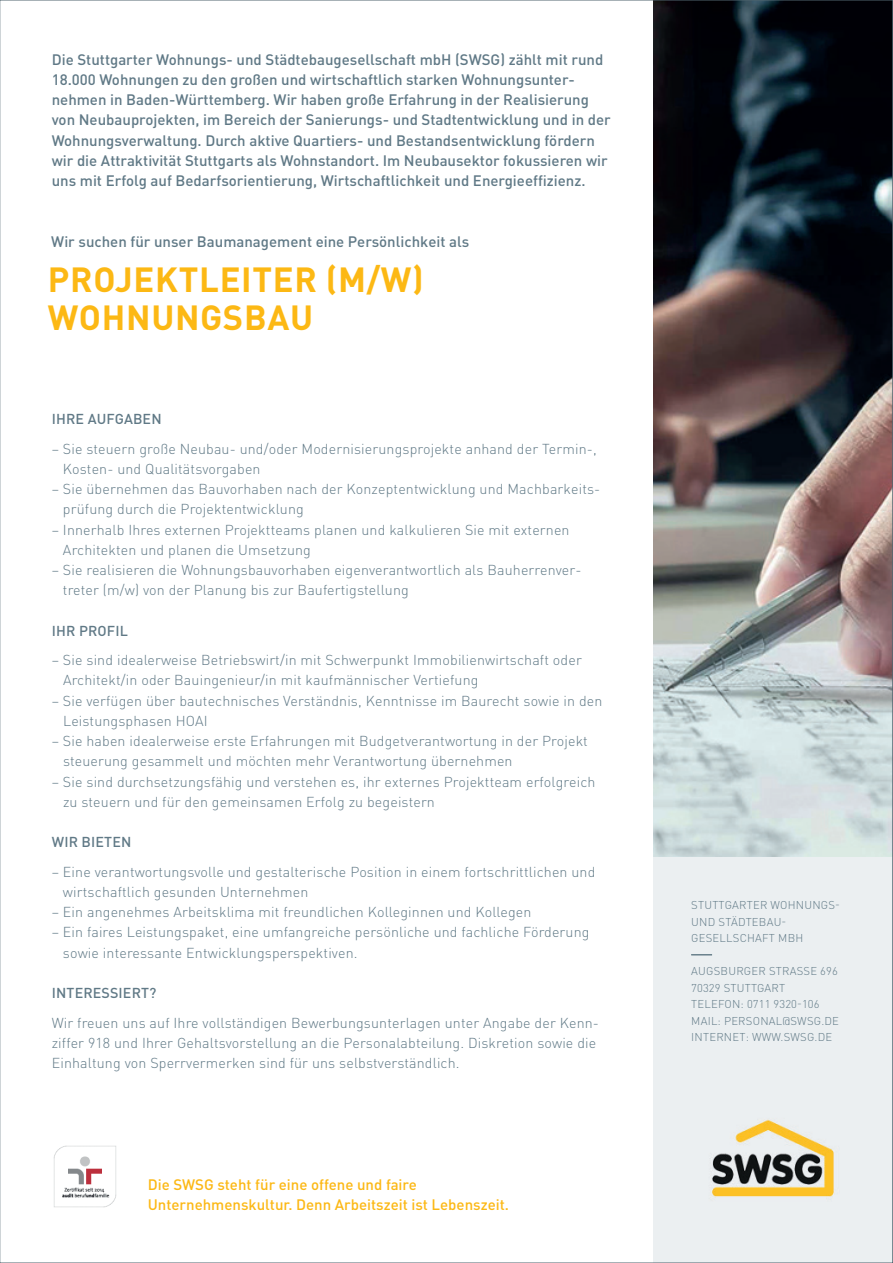
<style>
.page{position:relative;width:893px;height:1263px;background:#fff}
.page>*{position:absolute;margin:0;border:0;box-sizing:border-box;transform-origin:0 0}
.t1{font:700 34.5px/37.5px "DIN Pro";letter-spacing:.02em;color:#fcb814}
.t2{font:500 15px/20.2px "DIN Pro";color:#607986}
.t3{font:500 15px/19.5px "DIN Pro";color:#fcb814}
.t4{font:300 14.25px/20.2px "DIN Pro";letter-spacing:.01em;color:#607986}
.t5{font:500 14.25px "DIN Pro";letter-spacing:.01em;color:#607986}
.t6{font:300 11.25px/16.5px "DIN Pro";letter-spacing:.02em;color:#607986}
</style>
<div class="page">
<img style="left:53px;top:1145px;width:64px;height:63px">
<img style="left:654px;top:2px;width:237px;height:855px">
<div style="left:654px;top:857px;width:239px;height:406px;background:#ebeff1"></div>
<img style="left:712px;top:1119px;width:122px;height:78px">
<svg style="left:691px;top:954px;width:21px;height:1px"></svg>
<p class="t2" style="left:52px;top:48px;width:560px">Die Stuttgarter Wohnungs- und Städtebaugesellschaft mbH (SWSG) zählt mit rund 18.000 Wohnungen zu den großen und wirtschaftlich starken Wohnungsunter&shy;nehmen in Baden-Württemberg. Wir haben große Erfahrung in der Realisierung von Neubauprojekten, im Bereich der Sanierungs- und Stadtentwicklung und in der Wohnungsverwaltung. Durch aktive Quartiers- und Bestandsentwicklung fördern wir die Attraktivität Stuttgarts als Wohnstandort. Im Neubausektor fokussieren wir uns mit Erfolg auf Bedarfsorientierung, Wirtschaftlichkeit und Energieeffizienz.</p>
<p class="t2" style="left:51px;top:231px;width:419px">Wir suchen für unser Baumanagement eine Persönlichkeit als</p>
<h1 class="t1" style="left:48px;top:260px;width:377px">PROJEKTLEITER (M/W)<br>WOHNUNGSBAU</h1>
<p class="t5" style="left:52px;top:410px;width:111px">IHRE AUFGABEN</p>
<p class="t4" style="left:63px;top:438px;width:535px;text-indent:-11px">– Sie steuern große Neubau- und/oder Modernisierungsprojekte anhand der Termin-,<br>Kosten- und Qualitätsvorgaben</p>
<p class="t4" style="left:63px;top:478px;width:539px;text-indent:-11px">– Sie übernehmen das Bauvorhaben nach der Konzeptentwicklung und Machbarkeits&shy;prüfung durch die Projektentwicklung</p>
<p class="t4" style="left:63px;top:519px;width:508px;text-indent:-11px">– Innerhalb Ihres externen Projektteams planen und kalkulieren Sie mit externen<br>Architekten und planen die Umsetzung</p>
<p class="t4" style="left:63px;top:559px;width:520px;text-indent:-11px">– Sie realisieren die Wohnungsbauvorhaben eigenverantwortlich als Bauherrenver&shy;treter (m/w) von der Planung bis zur Baufertigstellung</p>
<p class="t5" style="left:52px;top:621px;width:78px">IHR PROFIL</p>
<p class="t4" style="left:63px;top:649px;width:520px;text-indent:-11px">– Sie sind idealerweise Betriebswirt/in mit Schwerpunkt Immobilienwirtschaft oder<br>Architekt/in oder Bauingenieur/in mit kaufmännischer Vertiefung</p>
<p class="t4" style="left:63px;top:690px;width:541px;text-indent:-11px">– Sie verfügen über bautechnisches Verständnis, Kenntnisse im Baurecht sowie in den<br>Leistungsphasen HOAI</p>
<p class="t4" style="left:63px;top:730px;width:526px;text-indent:-11px">– Sie haben idealerweise erste Erfahrungen mit Budgetverantwortung in der Projekt steuerung gesammelt und möchten mehr Verantwortung übernehmen</p>
<p class="t4" style="left:63px;top:771px;width:534px;text-indent:-11px">– Sie sind durchsetzungsfähig und verstehen es, ihr externes Projektteam erfolgreich zu steuern und für den gemeinsamen Erfolg zu begeistern</p>
<p class="t5" style="left:52px;top:833px;width:81px">WIR BIETEN</p>
<p class="t4" style="left:63px;top:861px;width:534px;text-indent:-11px">– Eine verantwortungsvolle und gestalterische Position in einem fortschrittlichen und wirtschaftlich gesunden Unternehmen</p>
<p class="t4" style="left:52px;top:901px;width:481px">– Ein angenehmes Arbeitsklima mit freundlichen Kolleginnen und Kollegen</p>
<p class="t4" style="left:63px;top:922px;width:528px;text-indent:-11px">– Ein faires Leistungspaket, eine umfangreiche persönliche und fachliche Förderung sowie interessante Entwicklungsperspektiven.</p>
<p class="t5" style="left:52px;top:983px;width:106px">INTERESSIERT?</p>
<p class="t4" style="left:52px;top:1012px;width:549px">Wir freuen uns auf Ihre vollständigen Bewerbungsunterlagen unter Angabe der Kenn&shy;ziffer 918 und Ihrer Gehaltsvorstellung an die Personalabteilung. Diskretion sowie die<br>Einhaltung von Sperrvermerken sind für uns selbstverständlich.</p>
<p class="t3" style="left:148px;top:1174px;width:363px">Die SWSG steht für eine offene und faire<br>Unternehmenskultur. Denn Arbeitszeit ist Lebenszeit.</p>
<p class="t6" style="left:691px;top:896px;width:150px">STUTTGARTER WOHNUNGS-<br>UND STÄDTEBAU-<br>GESELLSCHAFT MBH</p>
<p class="t6" style="left:691px;top:962px;width:149px">AUGSBURGER STRASSE 696<br>70329 STUTTGART<br>TELEFON: 0711 9320-106<br>MAIL: PERSONAL@SWSG.DE<br>INTERNET: WWW.SWSG.DE</p>
</div>
